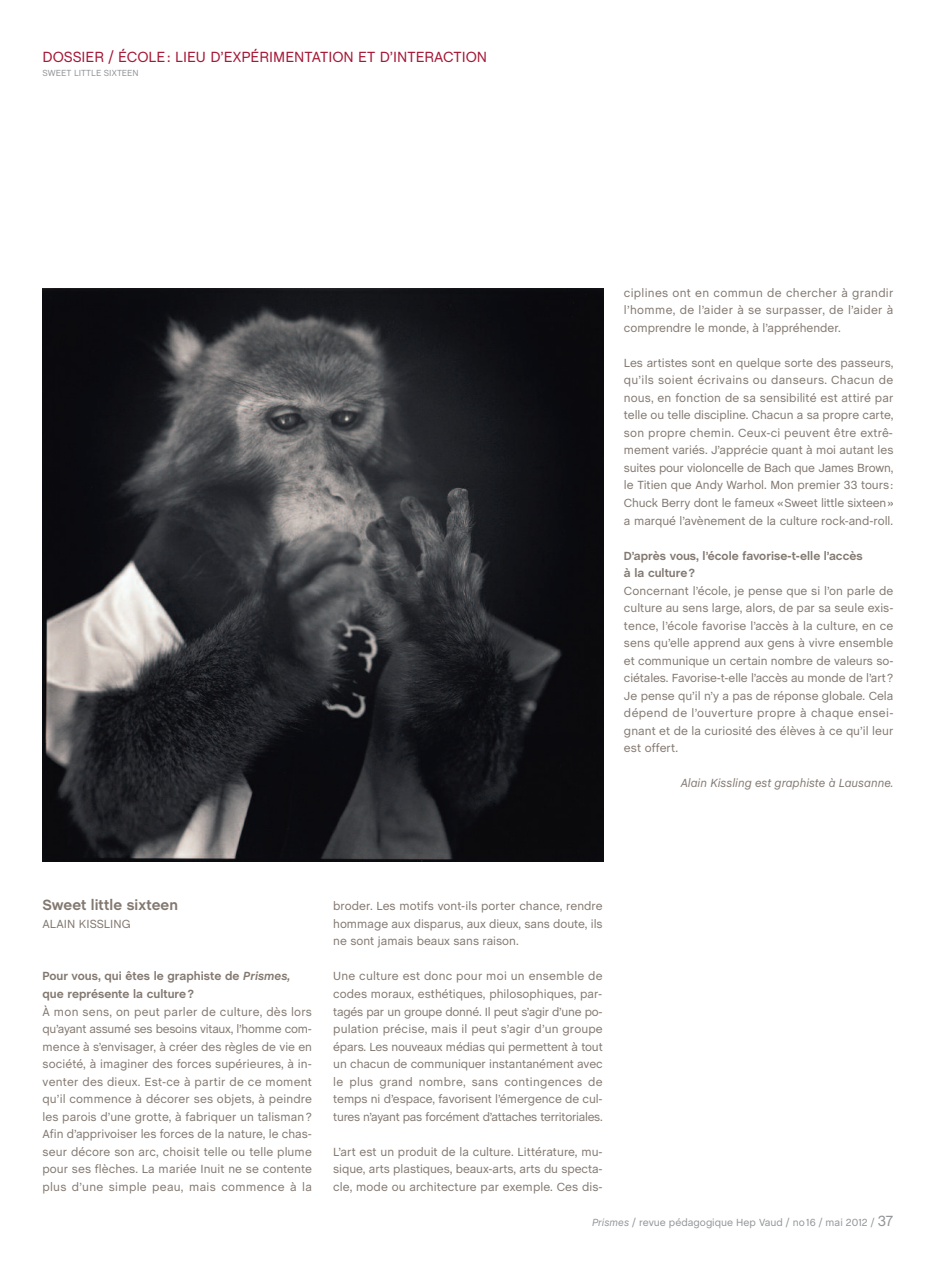
<style>
.page{position:relative;width:936px;height:1276px;background:#fff}
.page>*{position:absolute;margin:0;border:0;box-sizing:border-box;transform-origin:0 0}
.t1{font:15px "Chalet Book TT";color:#a61836}
.t2{font:700 15px "Chalet Book TT";color:#827870}
.t3{font:12px/17.5px "Chalet Book TT";color:#827870;text-align:justify}
.t4{font:700 12px/17.5px "Chalet Book TT";color:#827870}
.t5{font:italic 12px "Chalet Book TT";color:#827870}
.t6{font:10.5px "Chalet Book TT";color:#939598}
.t7{font:9px "Chalet Book TT";color:#939598}
.s1{font-style:italic}
.s2{font-size:15px}
</style>
<div class="page">
<img style="left:43px;top:289px;width:560px;height:572px">
<p class="t1" style="left:43px;top:48px;width:446px">DOSSIER / ÉCOLE: LIEU D’EXPÉRIMENTATION ET D’INTERACTION</p>
<p class="t7" style="left:43px;top:67px;width:98px">SWEET LITTLE SIXTEEN</p>
<p class="t3" style="left:624px;top:283px;width:271px">ciplines ont en commun de chercher à grandir l’homme, de l’aider à se surpasser, de l’aider à comprendre le monde, à l’appréhender.</p>
<p class="t3" style="left:624px;top:354px;width:271px">Les artistes sont en quelque sorte des passeurs, qu’ils soient écrivains ou danseurs. Chacun de nous, en fonction de sa sensibilité est attiré par telle ou telle discipline. Chacun a sa propre carte, son propre chemin. Ceux-ci peuvent être extrê&shy;mement variés. J’apprécie quant à moi autant les suites pour violoncelle de Bach que James Brown, le Titien que Andy Warhol. Mon premier 33 tours:<br>Chuck Berry dont le fameux «Sweet little sixteen» a marqué l’avènement de la culture rock-and-roll.</p>
<p class="t4" style="left:624px;top:546px;width:240px">D’après vous, l’école favorise-t-elle l’accès à la culture?</p>
<p class="t3" style="left:624px;top:581px;width:271px">Concernant l’école, je pense que si l’on parle de culture au sens large, alors, de par sa seule exis&shy;tence, l’école favorise l’accès à la culture, en ce sens qu’elle apprend aux gens à vivre ensemble et communique un certain nombre de valeurs so&shy;ciétales. Favorise-t-elle l’accès au monde de l’art?<br>Je pense qu’il n’y a pas de réponse globale. Cela dépend de l’ouverture propre à chaque ensei&shy;gnant et de la curiosité des élèves à ce qu’il leur est offert.</p>
<p class="t5" style="left:680px;top:775px;width:214px">Alain Kissling est graphiste à Lausanne.</p>
<p class="t2" style="left:43px;top:896px;width:137px">Sweet little sixteen</p>
<p class="t3" style="left:43px;top:915px;width:89px">ALAIN KISSLING</p>
<p class="t4" style="left:43px;top:967px;width:249px">Pour vous, qui êtes le graphiste de <span class="s1">Prismes, </span>que représente la culture?</p>
<p class="t3" style="left:43px;top:1002px;width:271px">À mon sens, on peut parler de culture, dès lors qu’ayant assumé ses besoins vitaux, l’homme com&shy;mence à s’envisager, à créer des règles de vie en société, à imaginer des forces supérieures, à in&shy;venter des dieux. Est-ce à partir de ce moment qu’il commence à décorer ses objets, à peindre les parois d’une grotte, à fabriquer un talisman?<br>Afin d’apprivoiser les forces de la nature, le chas&shy;seur décore son arc, choisit telle ou telle plume pour ses flèches. La mariée Inuit ne se contente plus d’une simple peau, mais commence à la</p>
<p class="t3" style="left:333px;top:897px;width:271px">broder. Les motifs vont-ils porter chance, rendre hommage aux disparus, aux dieux, sans doute, ils ne sont jamais beaux sans raison.</p>
<p class="t3" style="left:333px;top:967px;width:271px">Une culture est donc pour moi un ensemble de codes moraux, esthétiques, philosophiques, par&shy;tagés par un groupe donné. Il peut s’agir d’une po&shy;pulation précise, mais il peut s’agir d’un groupe épars. Les nouveaux médias qui permettent à tout un chacun de communiquer instantanément avec le plus grand nombre, sans contingences de temps ni d’espace, favorisent l’émergence de cul&shy;tures n’ayant pas forcément d’attaches territoriales.</p>
<p class="t3" style="left:333px;top:1142px;width:271px">L’art est un produit de la culture. Littérature, mu&shy;sique, arts plastiques, beaux-arts, arts du specta&shy;cle, mode ou architecture par exemple. Ces dis-</p>
<p class="t6" style="left:592px;top:1216px;width:303px"><span class="s1">Prismes</span> / revue pédagogique Hep Vaud / no16 / mai 2012 / <span class="s2">37</span></p>
</div>
